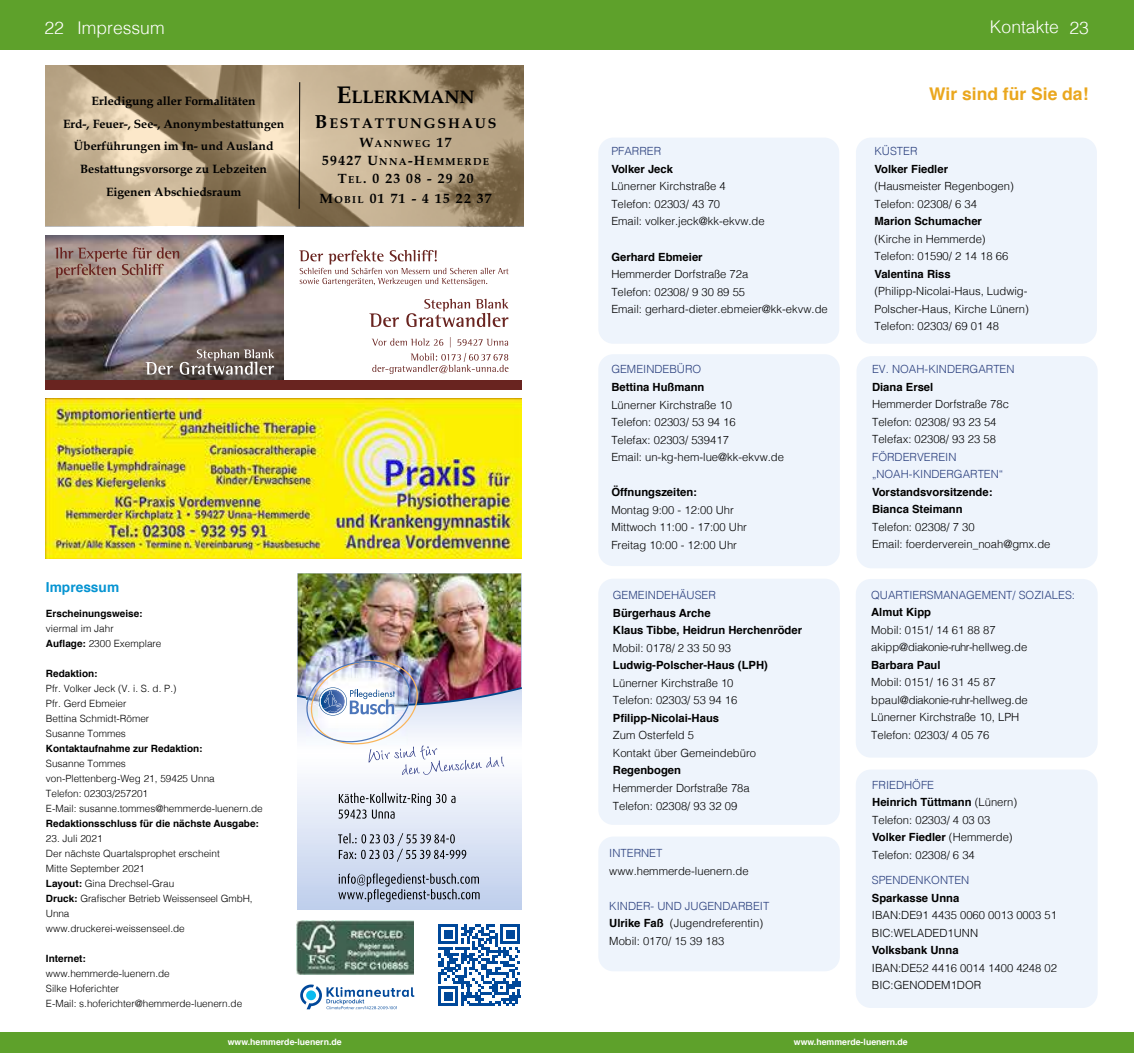
<style>
.page{position:relative;width:1134px;height:1053px;background:#fff}
.page>*{position:absolute;margin:0;border:0;box-sizing:border-box;transform-origin:0 0}
.t1{font:700 18.25px "Book Antiqua";color:#000}
.t2{font:300 17.5px "Helvetica";color:#fff}
.t3{font:700 17.5px "Helvetica";color:#eaa71e}
.t4{font:700 14.12px "Book Antiqua";letter-spacing:.135em;color:#000}
.t5{font:700 13.75px "Helvetica";color:#0694d2}
.t6{font:700 13.5px/19.8px "Book Antiqua";letter-spacing:.1em;color:#000;text-align:center}
.t7{font:700 12.12px/22.6px "Book Antiqua";color:#000;text-align:center}
.t8{font:300 11.25px/17.5px "Helvetica";color:#000}
.t9{font:700 11.25px/17.5px "Helvetica";color:#000}
.t10{font:300 11.25px/17.5px "Helvetica";color:#2a3f7d}
.t11{font:700 10.12px/18.9px "Book Antiqua";letter-spacing:.135em;color:#000;text-align:center}
.t12{font:300 10px/15px "Helvetica";color:#000}
.t13{font:700 10px "Helvetica";color:#000}
.t14{font:700 8.75px "Helvetica";color:#fff}
.s1{font-size:24.25px}
.s2{font-size:18.88px}
.s3{font-size:13.5px}
.s4{font-size:10.12px}
.s5{font-weight:700}
.s6{color:#2a3f7d}
</style>
<div class="page">
<div style="left:0;top:1032px;width:1134px;height:20px;background:#5ea12b"></div>
<div style="left:0;top:0;width:1134px;height:50px;background:#5ea12b"></div>
<img style="left:45px;top:65px;width:478px;height:161px">
<svg style="left:298px;top:81px;width:2px;height:128px"></svg>
<svg style="left:298px;top:774px;width:223px;height:135px"></svg>
<img style="left:298px;top:573px;width:223px;height:82px">
<img style="left:298px;top:655px;width:223px;height:119px">
<svg style="left:338px;top:792px;width:117px;height:26px;background:#c5c9d3"></svg>
<svg style="left:338px;top:833px;width:128px;height:28px;background:#b5bccc"></svg>
<svg style="left:338px;top:873px;width:142px;height:29px;background:#a0abc0"></svg>
<img style="left:45px;top:235px;width:239px;height:145px">
<div style="left:45px;top:380px;width:477px;height:10px;background:#692420"></div>
<svg style="left:145px;top:349px;width:129px;height:26px;background:#847975"></svg>
<svg style="left:55px;top:247px;width:124px;height:31px;background:#a58880"></svg>
<svg style="left:369px;top:299px;width:139px;height:28px"></svg>
<svg style="left:372px;top:353px;width:136px;height:21px"></svg>
<svg style="left:372px;top:337px;width:136px;height:10px"></svg>
<svg style="left:299px;top:250px;width:209px;height:36px"></svg>
<img style="left:45px;top:398px;width:477px;height:161px">
<img style="left:297px;top:920px;width:117px;height:54px">
<svg style="left:438px;top:924px;width:82px;height:82px"></svg>
<svg style="left:300px;top:984px;width:114px;height:25px"></svg>
<div style="left:598px;top:578px;width:242px;height:246px;background:#eef4fc;border-radius:15px"></div>
<div style="left:598px;top:836px;width:242px;height:135px;background:#eef4fc;border-radius:15px"></div>
<div style="left:598px;top:138px;width:241px;height:206px;background:#eef4fc;border-radius:15px"></div>
<div style="left:856px;top:138px;width:241px;height:206px;background:#eef4fc;border-radius:15px"></div>
<div style="left:856px;top:356px;width:242px;height:212px;background:#eef4fc;border-radius:15px"></div>
<div style="left:856px;top:579px;width:242px;height:178px;background:#eef4fc;border-radius:15px"></div>
<div style="left:856px;top:769px;width:242px;height:238px;background:#eef4fc;border-radius:15px"></div>
<div style="left:598px;top:354px;width:242px;height:212px;background:#eef4fc;border-radius:15px"></div>
<h2 class="t2" style="left:44px;top:13px;width:122px">22 Impressum</h2>
<p class="t7" style="left:63px;top:89px;width:223px">Erledigung aller Formalitäten<br>Erd-, Feuer-, See-, Anonymbestattungen Überführungen im In- und Ausland Bestattungsvorsorge zu Lebzeiten Eigenen Abschiedsraum</p>
<h1 class="t1" style="left:336px;top:84px;width:140px"><span class="s1">E</span>LLERKMANN</h1>
<p class="t4" style="left:315px;top:113px;width:183px"><span class="s2">B</span>ESTATTUNGSHAUS</p>
<p class="t11" style="left:322px;top:134px;width:168px"><span class="s3">W</span>ANNWEG <span class="s3">17<br>59427 U</span>NNA<span class="s3">-H</span>EMMERDE</p>
<p class="t6" style="left:320px;top:168px;width:174px">T<span class="s4">EL</span>. 0 23 08 - 29 20<br>M<span class="s4">OBIL</span> 01 71 - 4 15 22 37</p>
<p class="t5" style="left:46px;top:575px;width:75px">Impressum</p>
<p class="t13" style="left:46px;top:605px;width:98px">Erscheinungsweise:</p>
<p class="t12" style="left:46px;top:620px;width:117px">viermal im Jahr<br><span class="s5">Auflage:</span> 2300 Exemplare</p>
<p class="t13" style="left:46px;top:665px;width:53px">Redaktion:</p>
<p class="t12" style="left:46px;top:680px;width:132px">Pfr. Volker Jeck (V. i. S. d. P.)<br>Pfr. Gerd Ebmeier<br>Bettina Schmidt-Römer<br>Susanne Tommes</p>
<p class="t13" style="left:46px;top:740px;width:158px">Kontaktaufnahme zur Redaktion:</p>
<p class="t12" style="left:46px;top:755px;width:218px">Susanne Tommes<br>von-Plettenberg-Weg 21, 59425 Unna<br>Telefon: 02303/257201<br>E-Mail: susanne.tommes@hemmerde-luenern.de</p>
<p class="t13" style="left:46px;top:815px;width:215px">Redaktionsschluss für die nächste Ausgabe:</p>
<p class="t12" style="left:46px;top:830px;width:208px">23. Juli 2021<br>Der nächste Quartalsprophet erscheint<br>Mitte September 2021<br><span class="s5">Layout:</span> Gina Drechsel-Grau<br><span class="s5">Druck:</span> Grafischer Betrieb Weissenseel GmbH,<br>Unna<br>www.druckerei-weissenseel.de</p>
<p class="t13" style="left:46px;top:950px;width:41px">Internet:</p>
<p class="t12" style="left:46px;top:965px;width:198px">www.hemmerde-luenern.de<br>Silke Hoferichter<br>E-Mail: s.hoferichter@hemmerde-luenern.de</p>
<p class="t10" style="left:611px;top:142px;width:52px">PFARRER</p>
<p class="t9" style="left:611px;top:160px;width:63px">Volker Jeck</p>
<p class="t8" style="left:611px;top:177px;width:155px">Lünerner Kirchstraße 4<br>Telefon: 02303/ 43 70<br>Email: volker.jeck@kk-ekvw.de</p>
<p class="t9" style="left:611px;top:248px;width:93px">Gerhard Ebmeier</p>
<p class="t8" style="left:611px;top:264px;width:218px">Hemmerder Dorfstraße 72a<br>Telefon: 02308/ 9 30 89 55<br>Email: gerhard-dieter.ebmeier@kk-ekvw.de</p>
<p class="t10" style="left:611px;top:360px;width:91px">GEMEINDEBÜRO</p>
<p class="t9" style="left:611px;top:378px;width:95px">Bettina Hußmann</p>
<p class="t8" style="left:611px;top:395px;width:174px">Lünerner Kirchstraße 10<br>Telefon: 02303/ 53 94 16<br>Telefax: 02303/ 539417<br>Email: un-kg-hem-lue@kk-ekvw.de</p>
<p class="t9" style="left:611px;top:483px;width:87px">Öffnungszeiten:</p>
<p class="t8" style="left:611px;top:500px;width:137px">Montag 9:00 - 12:00 Uhr<br>Mittwoch 11:00 - 17:00 Uhr<br>Freitag 10:00 - 12:00 Uhr</p>
<p class="t10" style="left:613px;top:585px;width:105px">GEMEINDEHÄUSER</p>
<p class="t9" style="left:613px;top:604px;width:191px">Bürgerhaus Arche<br>Klaus Tibbe, Heidrun Herchenröder</p>
<p class="t8" style="left:613px;top:638px;width:120px">Mobil: 0178/ 2 33 50 93</p>
<p class="t9" style="left:613px;top:656px;width:157px">Ludwig-Polscher-Haus (LPH)</p>
<p class="t8" style="left:613px;top:673px;width:126px">Lünerner Kirchstraße 10<br>Telefon: 02303/ 53 94 16</p>
<p class="t9" style="left:613px;top:709px;width:108px">Pfilipp-Nicolai-Haus</p>
<p class="t8" style="left:613px;top:725px;width:145px">Zum Osterfeld 5<br>Kontakt über Gemeindebüro</p>
<p class="t9" style="left:613px;top:761px;width:70px">Regenbogen</p>
<p class="t8" style="left:613px;top:778px;width:138px">Hemmerder Dorfstraße 78a<br>Telefon: 02308/ 93 32 09</p>
<p class="t10" style="left:609px;top:843px;width:55px">INTERNET</p>
<p class="t8" style="left:609px;top:861px;width:141px">www.hemmerde-luenern.de</p>
<p class="t8" style="left:609px;top:896px;width:162px"><span class="s6">KINDER- UND JUGENDARBEIT<br></span><span class="s5">Ulrike Faß</span> (Jugendreferentin)<br>Mobil: 0170/ 15 39 183</p>
<h2 class="t2" style="left:990px;top:12px;width:101px">Kontakte 23</h2>
<h2 class="t3" style="left:929px;top:80px;width:161px">Wir sind für Sie da!</h2>
<p class="t10" style="left:874px;top:142px;width:45px">KÜSTER</p>
<p class="t9" style="left:874px;top:160px;width:75px">Volker Fiedler</p>
<p class="t8" style="left:874px;top:177px;width:141px">(Hausmeister Regenbogen)<br>Telefon: 02308/ 6 34</p>
<p class="t9" style="left:874px;top:213px;width:109px">Marion Schumacher</p>
<p class="t8" style="left:874px;top:229px;width:135px">(Kirche in Hemmerde)<br>Telefon: 01590/ 2 14 18 66</p>
<p class="t9" style="left:874px;top:265px;width:78px">Valentina Riss</p>
<p class="t8" style="left:874px;top:282px;width:156px;text-align:justify">(Philipp-Nicolai-Haus, Ludwig-Polscher-Haus, Kirche Lünern)<br>Telefon: 02303/ 69 01 48</p>
<p class="t10" style="left:872px;top:359px;width:144px">EV. NOAH-KINDERGARTEN</p>
<p class="t9" style="left:872px;top:378px;width:63px">Diana Ersel</p>
<p class="t8" style="left:872px;top:394px;width:138px">Hemmerder Dorfstraße 78c<br>Telefon: 02308/ 93 23 54<br>Telefax: 02308/ 93 23 58</p>
<p class="t10" style="left:872px;top:447px;width:133px">FÖRDERVEREIN „NOAH-KINDERGARTEN“</p>
<p class="t9" style="left:872px;top:483px;width:122px">Vorstandsvorsitzende:<br>Bianca Steimann</p>
<p class="t8" style="left:872px;top:517px;width:180px">Telefon: 02308/ 7 30<br>Email: foerderverein_noah@gmx.de</p>
<p class="t10" style="left:871px;top:585px;width:205px">QUARTIERSMANAGEMENT/ SOZIALES:</p>
<p class="t9" style="left:871px;top:603px;width:61px">Almut Kipp</p>
<p class="t8" style="left:871px;top:620px;width:158px">Mobil: 0151/ 14 61 88 87 akipp@diakonie-ruhr-hellweg.de</p>
<p class="t9" style="left:871px;top:656px;width:71px">Barbara Paul</p>
<p class="t8" style="left:871px;top:672px;width:158px">Mobil: 0151/ 16 31 45 87 bpaul@diakonie-ruhr-hellweg.de<br>Lünerner Kirchstraße 10, LPH<br>Telefon: 02303/ 4 05 76</p>
<p class="t8" style="left:872px;top:775px;width:147px"><span class="s6">FRIEDHÖFE<br></span><span class="s5">Heinrich Tüttmann</span> (Lünern)<br>Telefon: 02303/ 4 03 03<br><span class="s5">Volker Fiedler</span> (Hemmerde)<br>Telefon: 02308/ 6 34</p>
<p class="t10" style="left:872px;top:870px;width:99px">SPENDENKONTEN</p>
<p class="t9" style="left:872px;top:889px;width:89px">Sparkasse Unna</p>
<p class="t8" style="left:872px;top:905px;width:187px">IBAN:DE91 4435 0060 0013 0003 51<br>BIC:WELADED1UNN</p>
<p class="t9" style="left:872px;top:941px;width:88px">Volksbank Unna</p>
<p class="t8" style="left:872px;top:958px;width:187px">IBAN:DE52 4416 0014 1400 4248 02<br>BIC:GENODEM1DOR</p>
<p class="t14" style="left:228px;top:1034px;width:115px">www.hemmerde-luenern.de</p>
<p class="t14" style="left:794px;top:1034px;width:115px">www.hemmerde-luenern.de</p>
</div>
